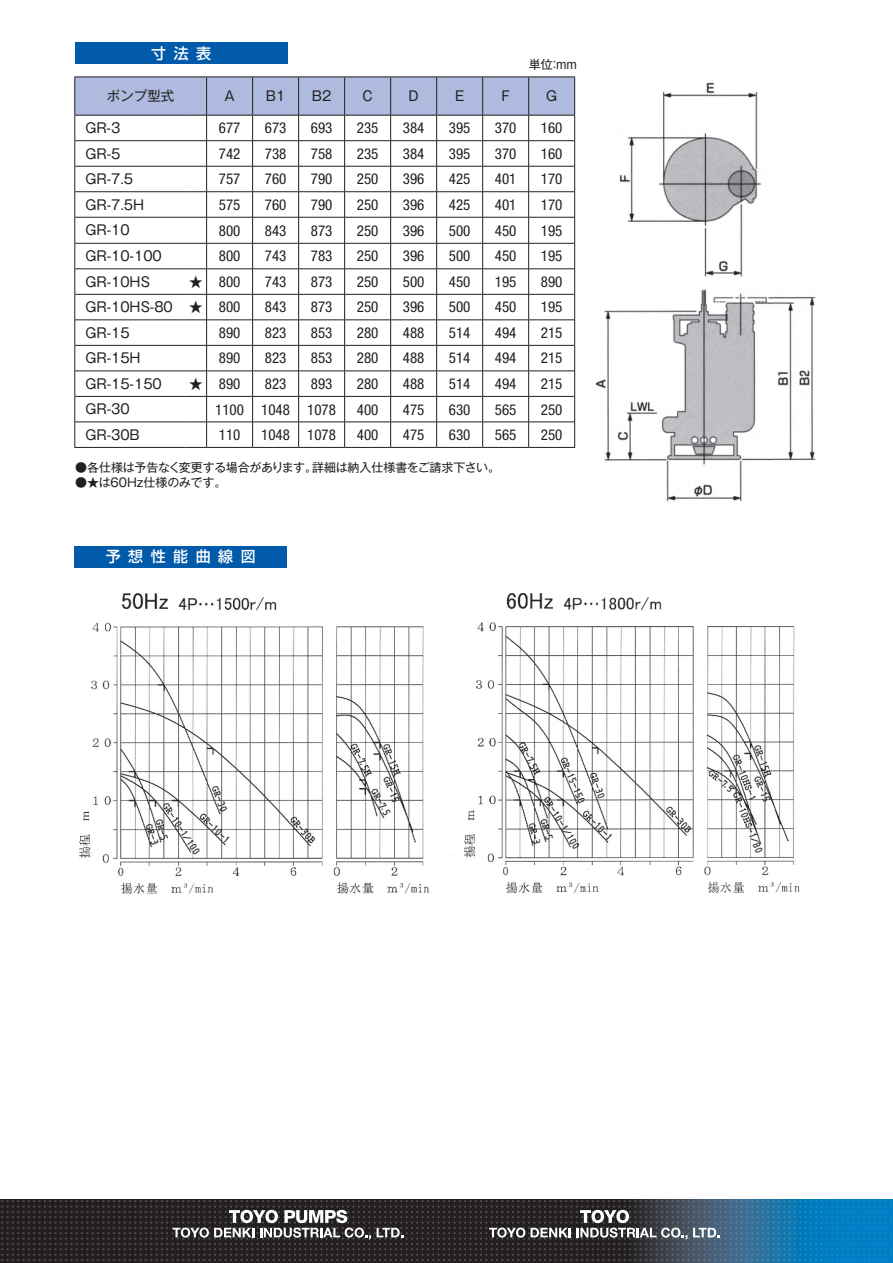
<style>
.page{position:relative;width:893px;height:1263px;background:#fff}
.page>*{position:absolute;margin:0;border:0;box-sizing:border-box;transform-origin:0 0}
.t1{font:condensed 15px "Helvetica Neue";color:#231f20}
.t2{font:500 15px "Shin Go Pro";letter-spacing:.5em;color:#fff}
.t3{font:13.5px "Gothic MB101 Pro";color:#231f20}
.t4{font:12px "Gothic MB101 Pro";letter-spacing:-.01em;color:#231f20}
.s1{font-family:"Gothic MB101 Pro";font-stretch:normal;font-size:13.5px}
.s2{font-family:"Helvetica Neue";font-stretch:condensed;font-size:15px}
</style>
<div class="page">
<img style="left:0;top:1199px;width:893px;height:64px">
<div style="left:75px;top:43px;width:213px;height:21px;background:#015aaa"></div>
<div style="left:74px;top:546px;width:213px;height:22px;background:#015aaa"></div>
<svg style="left:74px;top:77px;width:501px;height:371px"></svg>
<svg style="left:173px;top:1210px;width:198px;height:29px"></svg>
<svg style="left:377px;top:1228px;width:26px;height:9px"></svg>
<svg style="left:489px;top:1227px;width:36px;height:10px"></svg>
<svg style="left:531px;top:1210px;width:189px;height:29px"></svg>
<img style="left:595px;top:82px;width:221px;height:420px">
<img style="left:463px;top:593px;width:339px;height:300px">
<img style="left:79px;top:593px;width:375px;height:301px">
<p class="t2" style="left:151px;top:41px;width:62px">寸法表</p>
<p class="t4" style="left:529px;top:55px;width:49px">単位：mm</p>
<p class="t3" style="left:107px;top:85px;width:69px">ポンプ型式</p>
<p class="t3" style="left:224px;top:85px;width:12px">A</p>
<p class="t3" style="left:266px;top:85px;width:21px">B1</p>
<p class="t3" style="left:312px;top:85px;width:21px">B2</p>
<p class="t3" style="left:362px;top:85px;width:12px">C</p>
<p class="t3" style="left:408px;top:85px;width:12px">D</p>
<p class="t3" style="left:455px;top:85px;width:11px">E</p>
<p class="t3" style="left:501px;top:85px;width:10px">F</p>
<p class="t3" style="left:546px;top:85px;width:13px">G</p>
<p class="t3" style="left:85px;top:117px;width:36px">GR-3</p>
<p class="t1" style="left:219px;top:119px;width:23px">677</p>
<p class="t1" style="left:265px;top:119px;width:23px">673</p>
<p class="t1" style="left:311px;top:119px;width:23px">693</p>
<p class="t1" style="left:357px;top:119px;width:23px">235</p>
<p class="t1" style="left:403px;top:119px;width:23px">384</p>
<p class="t1" style="left:449px;top:119px;width:23px">395</p>
<p class="t1" style="left:495px;top:119px;width:23px">370</p>
<p class="t1" style="left:541px;top:119px;width:23px">160</p>
<p class="t3" style="left:85px;top:142px;width:36px">GR-5</p>
<p class="t1" style="left:219px;top:145px;width:23px">742</p>
<p class="t1" style="left:265px;top:145px;width:23px">738</p>
<p class="t1" style="left:311px;top:145px;width:23px">758</p>
<p class="t1" style="left:357px;top:145px;width:23px">235</p>
<p class="t1" style="left:403px;top:145px;width:23px">384</p>
<p class="t1" style="left:449px;top:145px;width:23px">395</p>
<p class="t1" style="left:495px;top:145px;width:23px">370</p>
<p class="t1" style="left:541px;top:145px;width:23px">160</p>
<p class="t3" style="left:85px;top:168px;width:49px">GR-7.5</p>
<p class="t1" style="left:219px;top:170px;width:23px">757</p>
<p class="t1" style="left:265px;top:170px;width:23px">760</p>
<p class="t1" style="left:311px;top:170px;width:23px">790</p>
<p class="t1" style="left:357px;top:170px;width:23px">250</p>
<p class="t1" style="left:403px;top:170px;width:23px">396</p>
<p class="t1" style="left:449px;top:170px;width:23px">425</p>
<p class="t1" style="left:495px;top:170px;width:23px">401</p>
<p class="t1" style="left:541px;top:170px;width:23px">170</p>
<p class="t3" style="left:85px;top:193px;width:60px">GR-7.5H</p>
<p class="t1" style="left:219px;top:196px;width:23px">575</p>
<p class="t1" style="left:265px;top:196px;width:23px">760</p>
<p class="t1" style="left:311px;top:196px;width:23px">790</p>
<p class="t1" style="left:357px;top:196px;width:23px">250</p>
<p class="t1" style="left:403px;top:196px;width:23px">396</p>
<p class="t1" style="left:449px;top:196px;width:23px">425</p>
<p class="t1" style="left:495px;top:196px;width:23px">401</p>
<p class="t1" style="left:541px;top:196px;width:23px">170</p>
<p class="t3" style="left:85px;top:219px;width:46px">GR-10</p>
<p class="t1" style="left:219px;top:222px;width:23px">800</p>
<p class="t1" style="left:265px;top:222px;width:23px">843</p>
<p class="t1" style="left:311px;top:222px;width:23px">873</p>
<p class="t1" style="left:357px;top:222px;width:23px">250</p>
<p class="t1" style="left:403px;top:222px;width:23px">396</p>
<p class="t1" style="left:449px;top:222px;width:23px">500</p>
<p class="t1" style="left:495px;top:222px;width:23px">450</p>
<p class="t1" style="left:541px;top:222px;width:23px">195</p>
<p class="t3" style="left:85px;top:245px;width:78px">GR-10-100</p>
<p class="t1" style="left:219px;top:247px;width:23px">800</p>
<p class="t1" style="left:265px;top:247px;width:23px">743</p>
<p class="t1" style="left:311px;top:247px;width:23px">783</p>
<p class="t1" style="left:357px;top:247px;width:23px">250</p>
<p class="t1" style="left:403px;top:247px;width:23px">396</p>
<p class="t1" style="left:449px;top:247px;width:23px">500</p>
<p class="t1" style="left:495px;top:247px;width:23px">450</p>
<p class="t1" style="left:541px;top:247px;width:23px">195</p>
<p class="t3" style="left:85px;top:270px;width:66px">GR-10HS</p>
<p class="t1" style="left:189px;top:273px;width:53px"><span class="s1">★</span> 800</p>
<p class="t1" style="left:265px;top:273px;width:23px">743</p>
<p class="t1" style="left:311px;top:273px;width:23px">873</p>
<p class="t1" style="left:357px;top:273px;width:23px">250</p>
<p class="t1" style="left:403px;top:273px;width:23px">500</p>
<p class="t1" style="left:449px;top:273px;width:23px">450</p>
<p class="t1" style="left:495px;top:273px;width:23px">195</p>
<p class="t1" style="left:541px;top:273px;width:23px">890</p>
<p class="t3" style="left:85px;top:296px;width:156px">GR-10HS-80 ★ <span class="s2">800</span></p>
<p class="t1" style="left:265px;top:298px;width:23px">843</p>
<p class="t1" style="left:311px;top:298px;width:23px">873</p>
<p class="t1" style="left:357px;top:298px;width:23px">250</p>
<p class="t1" style="left:403px;top:298px;width:23px">396</p>
<p class="t1" style="left:449px;top:298px;width:23px">500</p>
<p class="t1" style="left:495px;top:298px;width:23px">450</p>
<p class="t1" style="left:541px;top:298px;width:23px">195</p>
<p class="t3" style="left:85px;top:321px;width:46px">GR-15</p>
<p class="t1" style="left:219px;top:324px;width:23px">890</p>
<p class="t1" style="left:265px;top:324px;width:23px">823</p>
<p class="t1" style="left:311px;top:324px;width:23px">853</p>
<p class="t1" style="left:357px;top:324px;width:23px">280</p>
<p class="t1" style="left:403px;top:324px;width:23px">488</p>
<p class="t1" style="left:449px;top:324px;width:23px">514</p>
<p class="t1" style="left:495px;top:324px;width:23px">494</p>
<p class="t1" style="left:541px;top:324px;width:23px">215</p>
<p class="t3" style="left:85px;top:347px;width:57px">GR-15H</p>
<p class="t1" style="left:219px;top:349px;width:23px">890</p>
<p class="t1" style="left:265px;top:349px;width:23px">823</p>
<p class="t1" style="left:311px;top:349px;width:23px">853</p>
<p class="t1" style="left:357px;top:349px;width:23px">280</p>
<p class="t1" style="left:403px;top:349px;width:23px">488</p>
<p class="t1" style="left:449px;top:349px;width:23px">514</p>
<p class="t1" style="left:495px;top:349px;width:23px">494</p>
<p class="t1" style="left:541px;top:349px;width:23px">215</p>
<p class="t3" style="left:85px;top:372px;width:78px">GR-15-150</p>
<p class="t1" style="left:189px;top:375px;width:53px"><span class="s1">★</span> 890</p>
<p class="t1" style="left:265px;top:375px;width:23px">823</p>
<p class="t1" style="left:311px;top:375px;width:23px">893</p>
<p class="t1" style="left:357px;top:375px;width:23px">280</p>
<p class="t1" style="left:403px;top:375px;width:23px">488</p>
<p class="t1" style="left:449px;top:375px;width:23px">514</p>
<p class="t1" style="left:495px;top:375px;width:23px">494</p>
<p class="t1" style="left:541px;top:375px;width:23px">215</p>
<p class="t3" style="left:85px;top:398px;width:46px">GR-30</p>
<p class="t1" style="left:215px;top:400px;width:122px">1100 1048 1078</p>
<p class="t1" style="left:357px;top:400px;width:23px">400</p>
<p class="t1" style="left:403px;top:400px;width:23px">475</p>
<p class="t1" style="left:449px;top:400px;width:23px">630</p>
<p class="t1" style="left:495px;top:400px;width:23px">565</p>
<p class="t1" style="left:541px;top:400px;width:23px">250</p>
<p class="t3" style="left:85px;top:423px;width:56px">GR-30B</p>
<p class="t1" style="left:219px;top:426px;width:23px">110</p>
<p class="t1" style="left:261px;top:426px;width:76px">1048 1078</p>
<p class="t1" style="left:357px;top:426px;width:23px">400</p>
<p class="t1" style="left:403px;top:426px;width:23px">475</p>
<p class="t1" style="left:449px;top:426px;width:23px">630</p>
<p class="t1" style="left:495px;top:426px;width:23px">565</p>
<p class="t1" style="left:541px;top:426px;width:23px">250</p>
<p class="t4" style="left:75px;top:457px;width:427px">●各仕様は予告なく変更する場合があります。詳細は納入仕様書をご請求下さい。</p>
<p class="t4" style="left:75px;top:472px;width:153px">●★は60Hz仕様のみです。</p>
<p class="t2" style="left:106px;top:544px;width:151px">予想性能曲線図</p>
</div>
